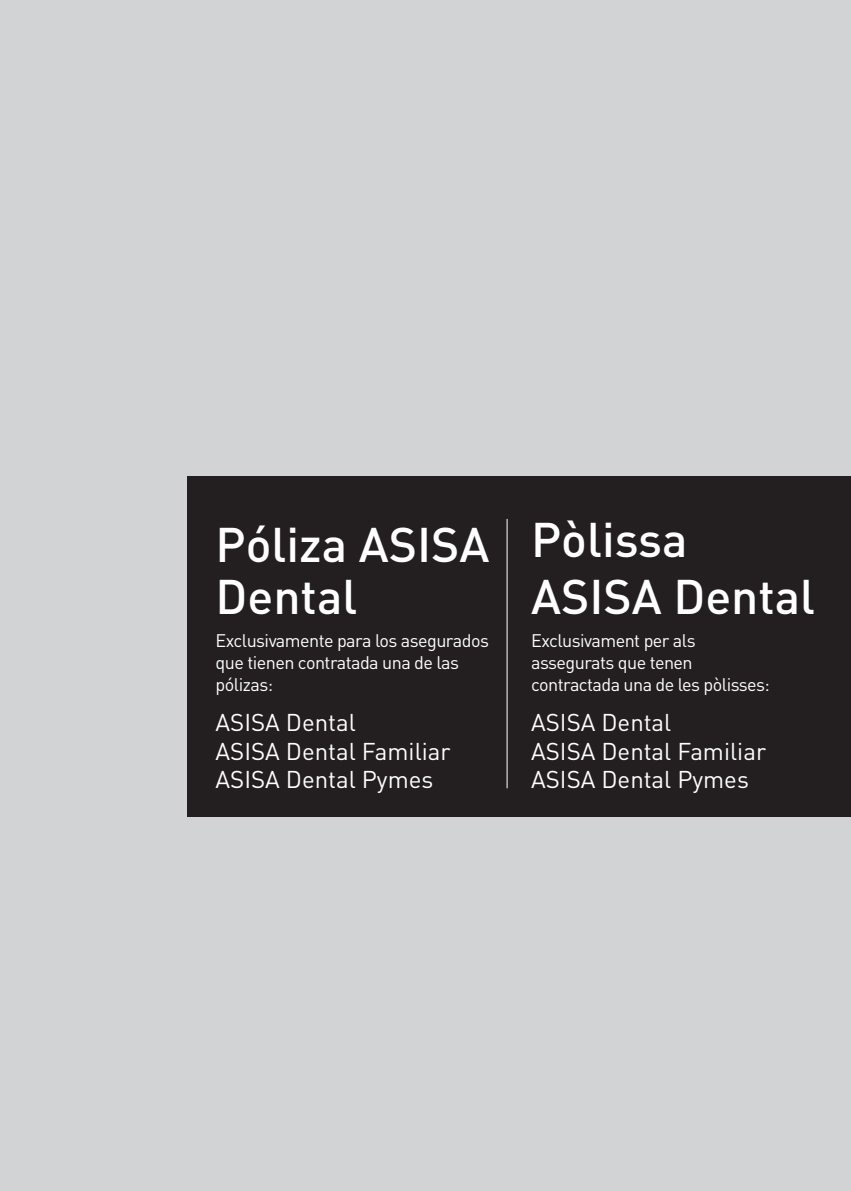
<style>
.page{position:relative;width:851px;height:1191px;background:#fff}
.page>*{position:absolute;margin:0;border:0;box-sizing:border-box;transform-origin:0 0}
.t1{font:500 48px/52px "DIN";color:#fff}
.t2{font:24px/28.8px "DIN";color:#fff}
.t3{font:18px/21.6px "DIN";letter-spacing:-.03em;color:#fff}
</style>
<div class="page">
<div style="left:0;top:0;width:850px;height:1191px;background:#d1d3d4"></div>
<div style="left:187px;top:476px;width:663px;height:340px;background:#231f20"></div>
<hr style="left:506px;top:519px;width:1px;height:269px;background:#fff">
<h1 class="t1" style="left:215px;top:525px;width:275px">Póliza ASISA<br>Dental</h1>
<p class="t3" style="left:215px;top:632px;width:275px">Exclusivamente para los asegurados que tienen contratada una de las pólizas:</p>
<h2 class="t2" style="left:215px;top:710px;width:236px">ASISA Dental<br>ASISA Dental Familiar<br>ASISA Dental Pymes</h2>
<h1 class="t1" style="left:531px;top:516px;width:285px;line-height:57.6px">Pòlissa<br>ASISA Dental</h1>
<p class="t3" style="left:531px;top:632px;width:240px">Exclusivament per als assegurats que tenen contractada una de les pòlisses:</p>
<h2 class="t2" style="left:531px;top:710px;width:236px">ASISA Dental<br>ASISA Dental Familiar<br>ASISA Dental Pymes</h2>
</div>
